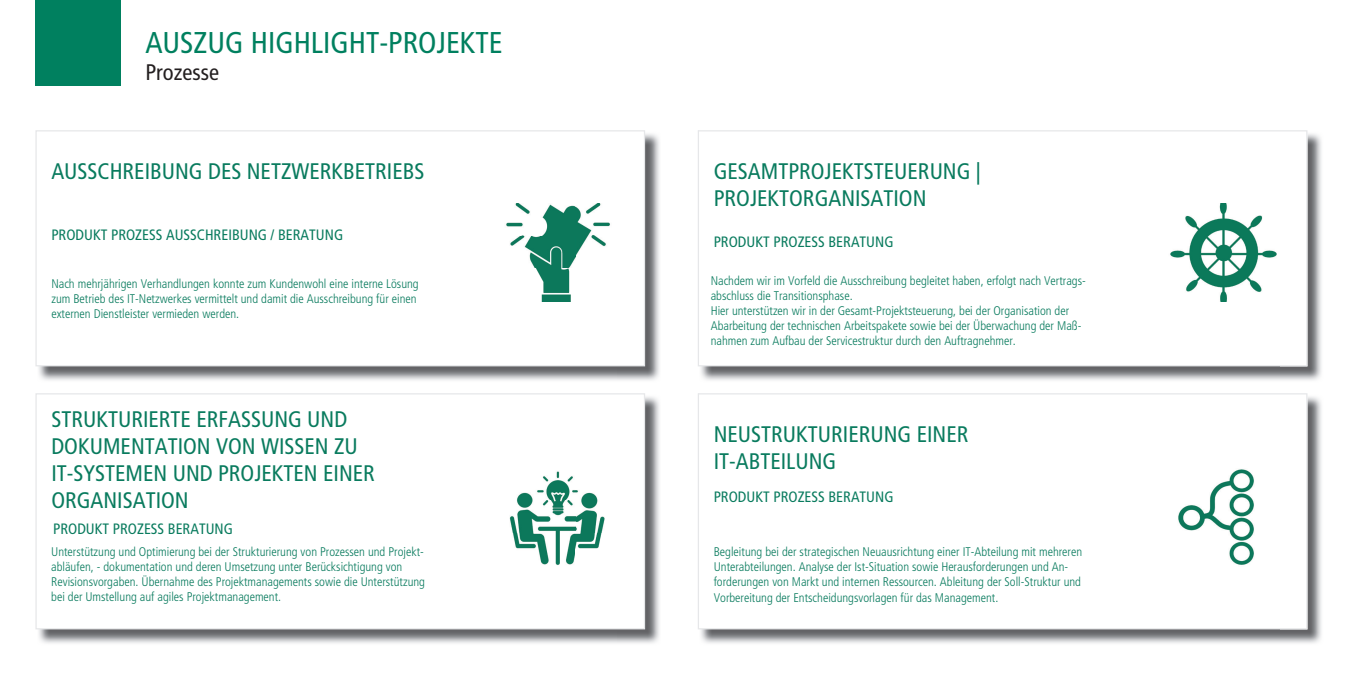
<style>
.page{position:relative;width:1347px;height:674px;background:#fff}
.page>*{position:absolute;margin:0;border:0;box-sizing:border-box;transform-origin:0 0}
.t1{font:condensed 30px "Frutiger LT";color:#00805f}
.t2{font:condensed 22.5px/27px "Frutiger LT";color:#097b5e}
.t3{font:condensed 22.5px "Frutiger LT";color:#231f20}
.t4{font:condensed 15px "Frutiger LT";color:#097b5e}
.t5{font:300 condensed 12.5px/15px "Frutiger";color:#097b5e}
</style>
<div class="page">
<div style="left:35px;top:0;width:85px;height:85px;background:#00805f"></div>
<img style="left:616px;top:133px;width:44px;height:247px">
<img style="left:37px;top:366px;width:579px;height:14px">
<div style="left:36px;top:131px;width:608px;height:234px;background:#fff"></div>
<div style="left:35px;top:130px;width:610px;height:236px;border:1px solid #e6e7e9"></div>
<img style="left:616px;top:396px;width:44px;height:247px">
<img style="left:37px;top:629px;width:579px;height:14px">
<div style="left:36px;top:393px;width:608px;height:235px;background:#fff"></div>
<div style="left:35px;top:393px;width:610px;height:236px;border:1px solid #e6e7e9"></div>
<img style="left:1279px;top:132px;width:43px;height:248px">
<img style="left:699px;top:366px;width:580px;height:14px">
<svg style="left:698px;top:130px;width:609px;height:236px"></svg>
<img style="left:1279px;top:395px;width:43px;height:248px">
<img style="left:699px;top:629px;width:580px;height:14px">
<svg style="left:698px;top:393px;width:609px;height:236px"></svg>
<img style="left:506px;top:203px;width:104px;height:98px">
<img style="left:509px;top:471px;width:96px;height:94px">
<img style="left:1168px;top:468px;width:104px;height:98px">
<img style="left:1168px;top:203px;width:110px;height:98px">
<h1 class="t1" style="left:145px;top:25px;width:359px">AUSZUG HIGHLIGHT-PROJEKTE</h1>
<h2 class="t3" style="left:145px;top:59px;width:75px">Prozesse</h2>
<h2 class="t2" style="left:51px;top:157px;width:374px">AUSSCHREIBUNG DES NETZWERKBETRIEBS</h2>
<p class="t4" style="left:51px;top:226px;width:293px">PRODUKT PROZESS AUSSCHREIBUNG / BERATUNG</p>
<p class="t5" style="left:51px;top:276px;width:369px">Nach mehrjährigen Verhandlungen konnte zum Kundenwohl eine interne Lösung zum Betrieb des IT-Netzwerkes vermittelt und damit die Ausschreibung für einen externen Dienstleister vermieden werden.</p>
<h2 class="t2" style="left:51px;top:405px;width:325px">STRUKTURIERTE ERFASSUNG UND<br>DOKUMENTATION VON WISSEN ZU<br>IT-SYSTEMEN UND PROJEKTEN EINER<br>ORGANISATION</h2>
<p class="t5" style="left:51px;top:544px;width:375px">Unterstützung und Optimierung bei der Strukturierung von Prozessen und Projekt&shy;abläufen, - dokumentation und deren Umsetzung unter Berücksichtigung von Revisionsvorgaben. Übernahme des Projektmanagements sowie die Unterstützung bei der Umstellung auf agiles Projektmanagement.</p>
<p class="t4" style="left:53px;top:520px;width:181px">PRODUKT PROZESS BERATUNG</p>
<h2 class="t2" style="left:713px;top:157px;width:269px">GESAMTPROJEKTSTEUERUNG |<br>PROJEKTORGANISATION</h2>
<p class="t4" style="left:713px;top:233px;width:181px">PRODUKT PROZESS BERATUNG</p>
<p class="t5" style="left:710px;top:273px;width:376px">Nachdem wir im Vorfeld die Ausschreibung begleitet haben, erfolgt nach Vertrags&shy;abschluss die Transitionsphase.<br>Hier unterstützen wir in der Gesamt-Projektsteuerung, bei der Organisation der Abarbeitung der technischen Arbeitspakete sowie bei der Überwachung der Maß&shy;nahmen zum Aufbau der Servicestruktur durch den Auftragnehmer.</p>
<h2 class="t2" style="left:713px;top:420px;width:256px">NEUSTRUKTURIERUNG EINER<br>IT-ABTEILUNG</h2>
<p class="t4" style="left:713px;top:487px;width:181px">PRODUKT PROZESS BERATUNG</p>
<p class="t5" style="left:713px;top:544px;width:370px">Begleitung bei der strategischen Neuausrichtung einer IT-Abteilung mit mehreren Unterabteilungen. Analyse der Ist-Situation sowie Herausforderungen und An&shy;forderungen von Markt und internen Ressourcen. Ableitung der Soll-Struktur und Vorbereitung der Entscheidungsvorlagen für das Management.</p>
</div>
